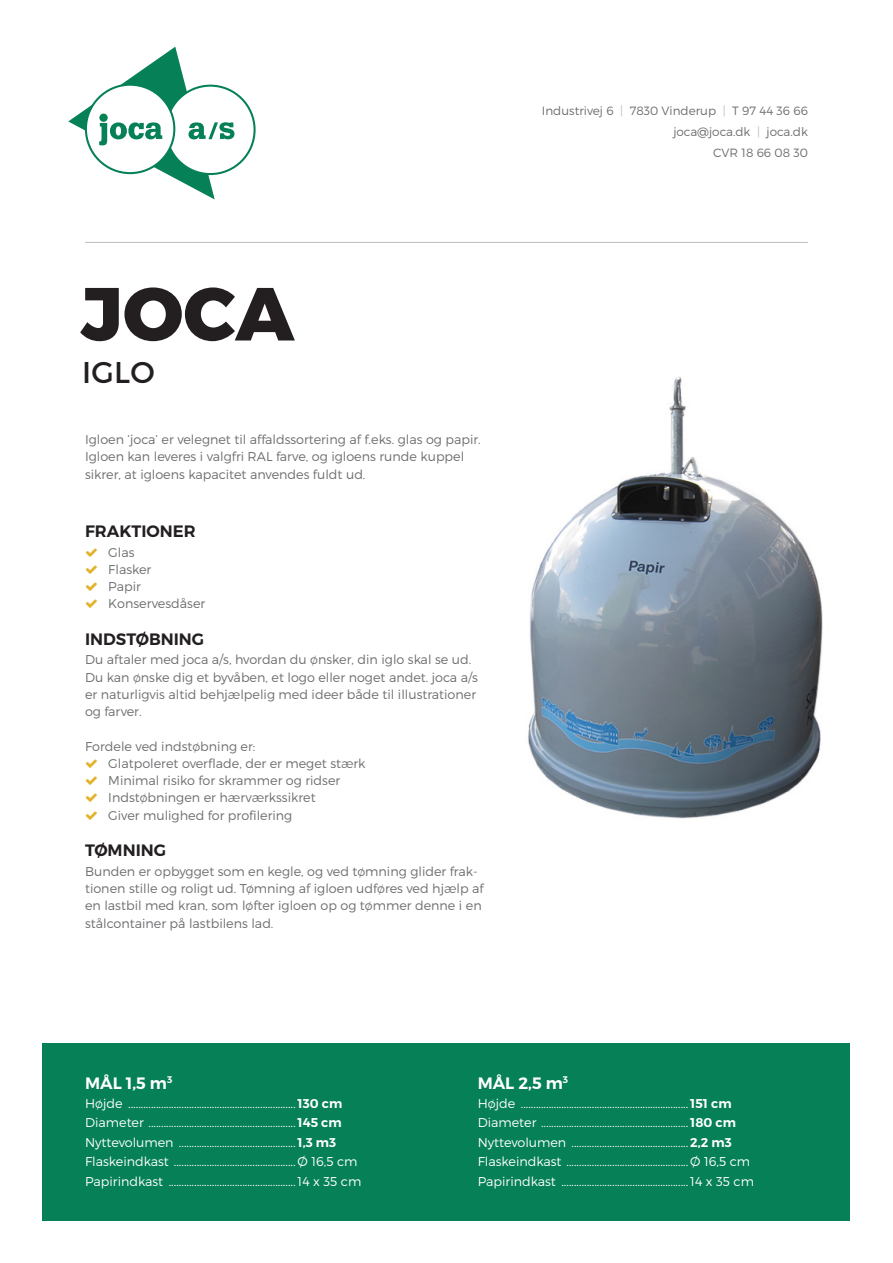
<style>
.page{position:relative;width:893px;height:1263px;background:#fff}
.page>*{position:absolute;margin:0;border:0;box-sizing:border-box;transform-origin:0 0}
.t1{font:800 75px "Montserrat";color:#231f20}
.t2{font:30px "Montserrat";color:#231f20}
.mellem{font:600 16.5px "Montserrat";color:#231f20}
.mellem-2{font:600 16.5px "Montserrat";color:#fff}
.mellem-3{font:300 12.75px "Montserrat";color:#fff}
.brød{font:300 12.75px/17.2px "Montserrat";color:#6c6d70}
.t3{font:300 12px "Montserrat";color:#6c6d70}
.s1{color:#bcbdc0}
.s2{font-weight:600}
</style>
<div class="page">
<img style="left:528px;top:377px;width:295px;height:442px">
<div style="left:43px;top:1042px;width:807px;height:178px;background:#058057"></div>
<svg style="left:68px;top:46px;width:188px;height:154px"></svg>
<hr style="left:85px;top:242px;width:723px;height:1px;background:#bcbdc0">
<p class="t1" style="left:81px;top:267px;width:215px">JOCA</p>
<p class="t2" style="left:82px;top:354px;width:74px">IGLO</p>
<p class="brød" style="left:85px;top:431px;width:397px">Igloen ’joca’ er velegnet til affaldssortering af f.eks. glas og papir.<br>Igloen kan leveres i valgfri RAL farve, og igloens runde kuppel sikrer, at igloens kapacitet anvendes fuldt ud.</p>
<p class="mellem" style="left:85px;top:521px;width:112px">FRAKTIONER</p>
<p class="brød" style="left:108px;top:543px;width:28px">Glas</p>
<p class="brød" style="left:108px;top:560px;width:45px">Flasker</p>
<p class="brød" style="left:108px;top:578px;width:34px">Papir</p>
<p class="brød" style="left:108px;top:595px;width:98px">Konservesdåser</p>
<p class="mellem" style="left:85px;top:629px;width:121px">INDSTØBNING</p>
<p class="brød" style="left:85px;top:651px;width:388px">Du aftaler med joca a/s, hvordan du ønsker, din iglo skal se ud.</p>
<p class="brød" style="left:85px;top:668px;width:394px">Du kan ønske dig et byvåben, et logo eller noget andet. joca a/s er naturligvis altid behjælpelig med ideer både til illustrationer og farver.</p>
<p class="brød" style="left:85px;top:737px;width:172px">Fordele ved indstøbning er:</p>
<p class="brød" style="left:108px;top:755px;width:259px">Glatpoleret overflade, der er meget stærk</p>
<p class="brød" style="left:108px;top:772px;width:233px">Minimal risiko for skrammer og ridser</p>
<p class="brød" style="left:108px;top:789px;width:209px">Indstøbningen er hærværkssikret</p>
<p class="brød" style="left:108px;top:806px;width:186px">Giver mulighed for profilering</p>
<p class="mellem" style="left:85px;top:840px;width:83px">TØMNING</p>
<p class="brød" style="left:85px;top:862px;width:400px">Bunden er opbygget som en kegle, og ved tømning glider frak&shy;tionen stille og roligt ud. Tømning af igloen udføres ved hjælp af en lastbil med kran, som løfter igloen op og tømmer denne i en stålcontainer på lastbilens lad.</p>
<p class="t3" style="left:542px;top:104px;width:267px">Industrivej 6 <span class="s1">|</span> 7830 Vinderup <span class="s1">|</span> T 97 44 36 66</p>
<p class="t3" style="left:673px;top:125px;width:136px">joca@joca.dk <span class="s1">|</span> joca.dk</p>
<p class="t3" style="left:713px;top:146px;width:96px">CVR 18 66 08 30</p>
<p class="mellem-2" style="left:85px;top:1072px;width:89px">MÅL 1,5 m<sup>3</sup></p>
<p class="mellem-3" style="left:85px;top:1096px;width:259px">Højde .................................................................. <span class="s2">130 cm</span></p>
<p class="mellem-3" style="left:85px;top:1115px;width:258px">Diameter .......................................................... <span class="s2">145 cm</span></p>
<p class="mellem-3" style="left:85px;top:1134px;width:253px">Nyttevolumen .............................................. <span class="s2">1,3 m3</span></p>
<p class="mellem-3" style="left:85px;top:1154px;width:274px">Flaskeindkast ................................................ Ø 16,5 cm</p>
<p class="mellem-3" style="left:85px;top:1173px;width:278px">Papirindkast .................................................. 14 x 35 cm</p>
<p class="mellem-2" style="left:478px;top:1072px;width:92px">MÅL 2,5 m<sup>3</sup></p>
<p class="mellem-3" style="left:478px;top:1096px;width:255px">Højde .................................................................. <span class="s2">151 cm</span></p>
<p class="mellem-3" style="left:478px;top:1115px;width:260px">Diameter .......................................................... <span class="s2">180 cm</span></p>
<p class="mellem-3" style="left:478px;top:1134px;width:256px">Nyttevolumen .............................................. <span class="s2">2,2 m3</span></p>
<p class="mellem-3" style="left:478px;top:1154px;width:274px">Flaskeindkast ................................................ Ø 16,5 cm</p>
<p class="mellem-3" style="left:478px;top:1173px;width:278px">Papirindkast .................................................. 14 x 35 cm</p>
</div>
